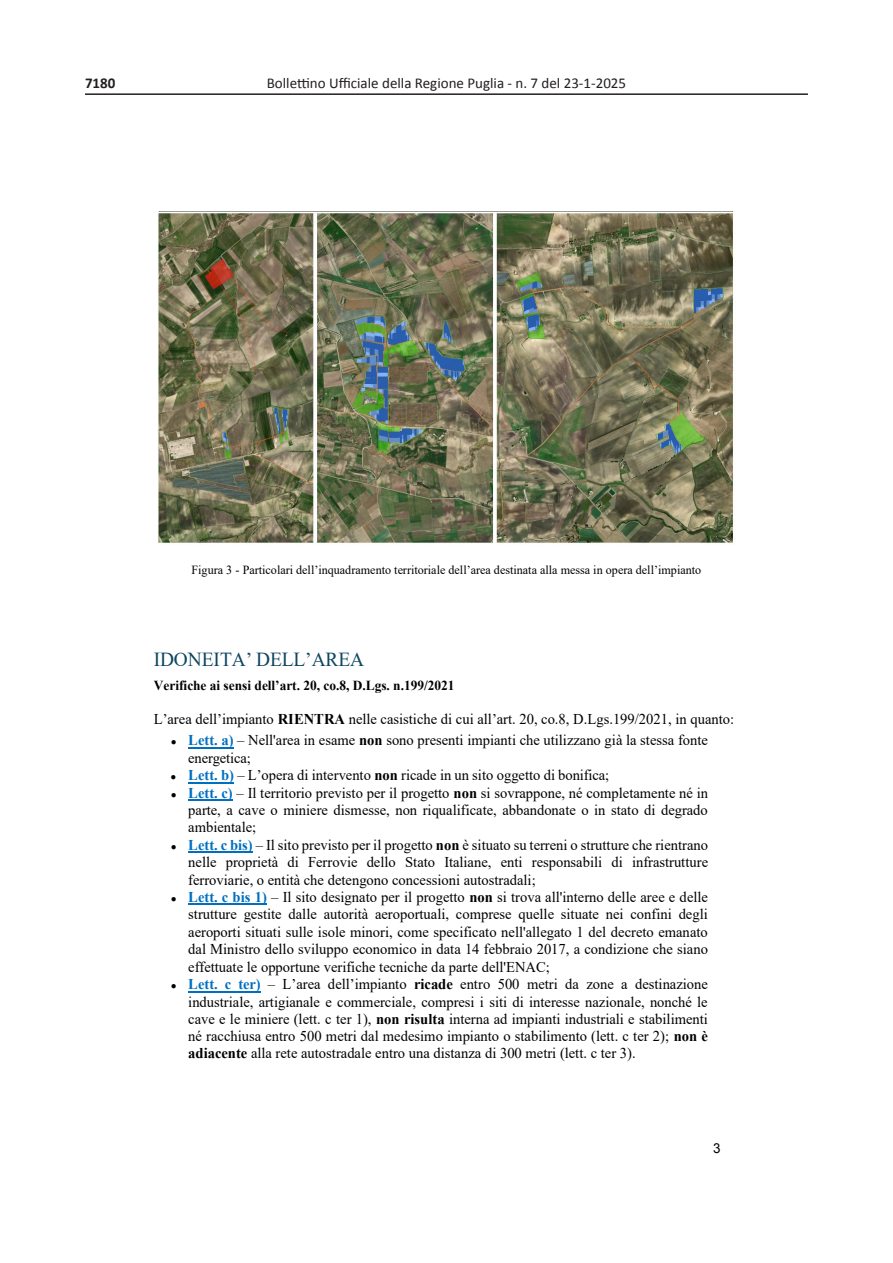
<style>
.page{position:relative;width:893px;height:1263px;background:#fff}
.page>*{position:absolute;margin:0;border:0;box-sizing:border-box;transform-origin:0 0}
.t1{font:19.8px "Times New Roman";letter-spacing:-.005em;color:#0f4660}
.t2{font:15px/17.2px "Times New Roman";color:#000;text-align:justify}
.t3{font:15px "Calibri";color:#231f20}
.t4{font:700 15px "Calibri";color:#231f20}
.t5{font:700 13.8px "Times New Roman";color:#000}
.t6{font:13.65px "Arial";color:#000}
.t7{font:12.45px "Times New Roman";color:#000}
.s1{font-weight:700}
.s2{font-family:"Calibri";font-size:10.05px}
.s3{font-weight:700;color:#006fc0}
</style>
<div class="page">
<hr style="left:85px;top:93px;width:723px;height:2px;background:#231f20">
<hr style="left:188px;top:747px;width:46px;height:1px;background:#006fc0">
<hr style="left:188px;top:782px;width:46px;height:1px;background:#006fc0">
<hr style="left:188px;top:799px;width:45px;height:2px;background:#006fc0">
<hr style="left:188px;top:851px;width:65px;height:2px;background:#006fc0">
<hr style="left:188px;top:904px;width:79px;height:1px;background:#006fc0">
<hr style="left:188px;top:991px;width:73px;height:1px;background:#006fc0">
<img style="left:158px;top:213px;width:576px;height:331px">
<p class="t4" style="left:85px;top:72px;width:32px">7180</p>
<p class="t3" style="left:267px;top:74px;width:361px">Bollettino Ufficiale della Regione Puglia - n. 7 del 23-1-2025</p>
<p class="t7" style="left:192px;top:561px;width:511px">Figura 3 - Particolari dell’inquadramento territoriale dell’area destinata alla messa in opera dell’impianto</p>
<h1 class="t1" style="left:154px;top:645px;width:212px">IDONEITA’ DELL’AREA</h1>
<p class="t5" style="left:154px;top:675px;width:302px">Verifiche ai sensi dell’art. 20, co.8, D.Lgs. n.199/2021</p>
<p class="t2" style="left:154px;top:710px;width:582px">L’area dell’impianto <span class="s1">RIENTRA</span> nelle casistiche di cui all’art. 20, co.8, D.Lgs.199/2021, in quanto:</p>
<p class="t2" style="left:188px;top:731px;width:521px;text-indent:-18px"><span class="s2">●</span> <span class="s3">Lett. a)</span> – Nell'area in esame <span class="s1">non</span> sono presenti impianti che utilizzano già la stessa fonte energetica;</p>
<p class="t2" style="left:171px;top:766px;width:440px"><span class="s2">●</span> <span class="s3">Lett. b)</span> – L’opera di intervento <span class="s1">non</span> ricade in un sito oggetto di bonifica;</p>
<p class="t2" style="left:188px;top:784px;width:521px;text-indent:-18px"><span class="s2">●</span> <span class="s3">Lett. c)</span> – Il territorio previsto per il progetto <span class="s1">non</span> si sovrappone, né completamente né in parte, a cave o miniere dismesse, non riqualificate, abbandonate o in stato di degrado ambientale;</p>
<p class="t2" style="left:188px;top:835px;width:521px;text-indent:-18px"><span class="s2">●</span> <span class="s3">Lett. c bis)</span> – Il sito previsto per il progetto <span class="s1">non</span> è situato su terreni o strutture che rientrano nelle proprietà di Ferrovie dello Stato Italiane, enti responsabili di infrastrutture ferroviarie, o entità che detengono concessioni autostradali;</p>
<p class="t2" style="left:188px;top:888px;width:521px;text-indent:-18px"><span class="s2">●</span> <span class="s3">Lett. c bis 1)</span> – Il sito designato per il progetto <span class="s1">non</span> si trova all'interno delle aree e delle strutture gestite dalle autorità aeroportuali, comprese quelle situate nei confini degli aeroporti situati sulle isole minori, come specificato nell'allegato 1 del decreto emanato dal Ministro dello sviluppo economico in data 14 febbraio 2017, a condizione che siano effettuate le opportune verifiche tecniche da parte dell'ENAC;</p>
<p class="t2" style="left:188px;top:975px;width:521px;text-indent:-18px"><span class="s2">●</span> <span class="s3">Lett. c ter)</span> – L’area dell’impianto <span class="s1">ricade</span> entro 500 metri da zone a destinazione industriale, artigianale e commerciale, compresi i siti di interesse nazionale, nonché le cave e le miniere (lett. c ter 1), <span class="s1">non risulta</span> interna ad impianti industriali e stabilimenti né racchiusa entro 500 metri dal medesimo impianto o stabilimento (lett. c ter 2); <span class="s1">non è adiacente</span> alla rete autostradale entro una distanza di 300 metri (lett. c ter 3).</p>
<p class="t6" style="left:713px;top:1139px;width:9px">3</p>
</div>
